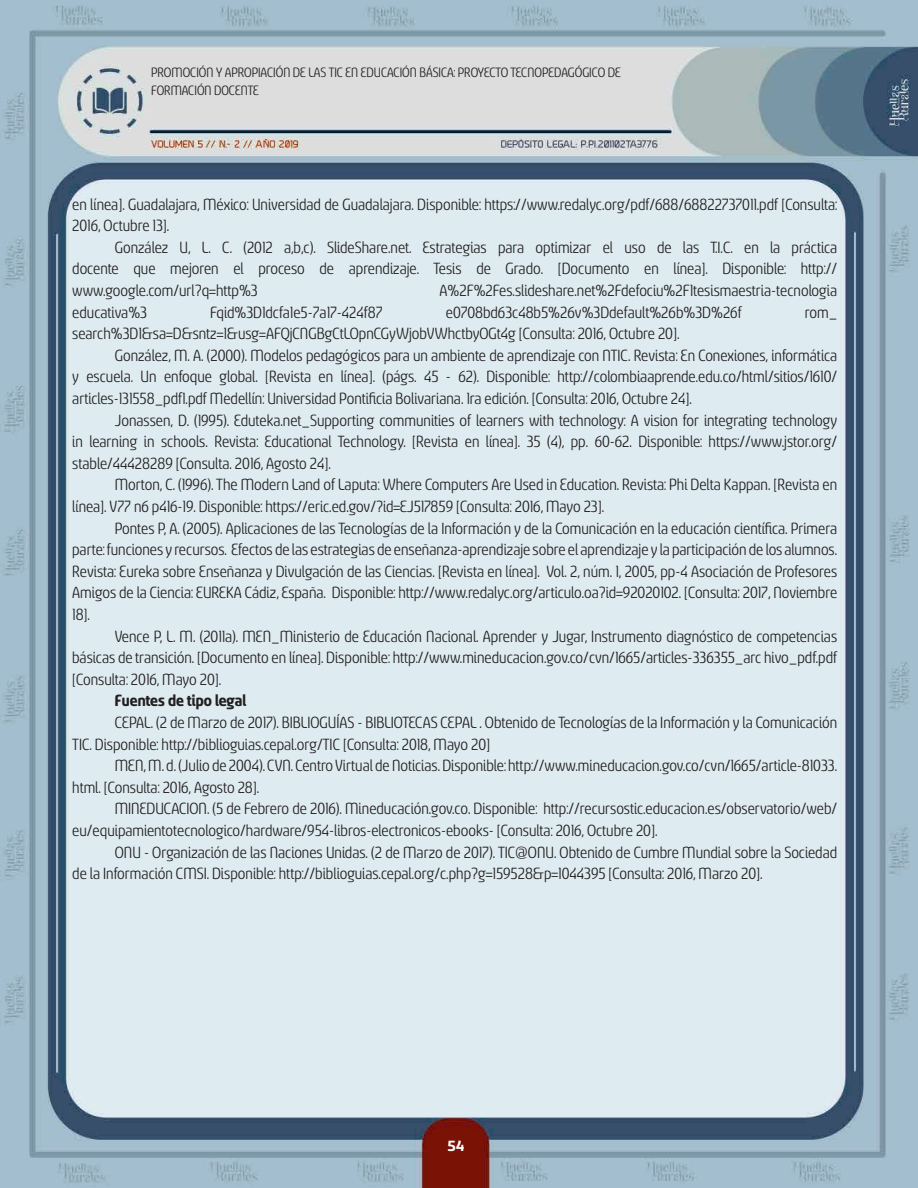
<style>
.page{position:relative;width:918px;height:1188px;background:#fff}
.page>*{position:absolute;margin:0;border:0;box-sizing:border-box;transform-origin:0 0}
.t1{font:18px/21.6px "Sancoale Narrow";color:#231f20}
.t2{font:700 18px "Sancoale Narrow";color:#231f20}
.t3{font:15px/18px "Sancoale Narrow";color:#231f20}
.t4{font:500 15px "Akceler A";color:#fff}
</style>
<div class="page">
<img style="left:0;top:0;width:918px;height:1188px">
<p class="t3" style="left:151px;top:64px;width:471px">PROMOCIÓN Y APROPIACIÓN DE LAS TIC EN EDUCACIÓN BÁSICA: PROYECTO TECNOPEDAGÓGICO DE<br>FORMACIÓN DOCENTE</p>
<p class="t1" style="left:72px;top:194px;width:766px">en línea]. Guadalajara, México: Universidad de Guadalajara. Disponible: https://www.redalyc.org/pdf/688/68822737011.pdf [Consulta:<br>2016, Octubre 13].</p>
<p class="t1" style="left:72px;top:237px;width:766px;text-align:justify;text-indent:43px">González U, L. C. (2012 a,b,c). SlideShare.net. Estrategias para optimizar el uso de las T.I.C. en la práctica docente que mejoren el proceso de aprendizaje. Tesis de Grado. [Documento en línea]. Disponible: http:// www.google.com/url?q=http%3</p>
<p class="t1" style="left:439px;top:280px;width:399px">A%2F%2Fes.slideshare.net%2Fdefociu%2F1tesismaestria-tecnologia</p>
<p class="t1" style="left:72px;top:302px;width:76px">educativa%3</p>
<p class="t1" style="left:210px;top:302px;width:174px">Fqid%3D1dcfa1e5-7a17-424f87</p>
<p class="t1" style="left:446px;top:302px;width:297px">e0708bd63c48b5%26v%3Ddefault%26b%3D%26f</p>
<p class="t1" style="left:805px;top:302px;width:34px">rom_</p>
<p class="t1" style="left:72px;top:323px;width:609px">search%3D1&amp;sa=D&amp;sntz=1&amp;usg=AFQjCNGBgCtLOpnCGyWjobVWhctbyOGt4g [Consulta: 2016, Octubre 20].</p>
<p class="t1" style="left:72px;top:345px;width:766px;text-align:justify;text-indent:43px">González, M. A. (2000). Modelos pedagógicos para un ambiente de aprendizaje con NTIC. Revista: En Conexiones, informática y escuela. Un enfoque global. [Revista en línea]. (págs. 45 - 62). Disponible: http://colombiaaprende.edu.co/html/sitios/1610/ articles-131558_pdf1.pdf Medellín: Universidad Pontificia Bolivariana. 1ra edición. [Consulta: 2016, Octubre 24].</p>
<p class="t1" style="left:72px;top:410px;width:766px;text-align:justify;text-indent:43px">Jonassen, D. (1995). Eduteka.net_Supporting communities of learners with technology: A vision for integrating technology in learning in schools. Revista: Educational Technology. [Revista en línea]. 35 (4), pp. 60-62. Disponible: https://www.jstor.org/ stable/44428289 [Consulta. 2016, Agosto 24].</p>
<p class="t1" style="left:72px;top:474px;width:766px;text-indent:43px">Morton, C. (1996). The Modern Land of Laputa: Where Computers Are Used in Education. Revista: Phi Delta Kappan. [Revista en línea]. V77 n6 p416-19. Disponible: https://eric.ed.gov/?id=EJ517859 [Consulta: 2016, Mayo 23].</p>
<p class="t1" style="left:72px;top:518px;width:766px;text-align:justify;text-indent:43px">Pontes P, A. (2005). Aplicaciones de las Tecnologías de la Información y de la Comunicación en la educación científica. Primera parte: funciones y recursos. Efectos de las estrategias de enseñanza-aprendizaje sobre el aprendizaje y la participación de los alumnos.<br>Revista: Eureka sobre Enseñanza y Divulgación de las Ciencias. [Revista en línea]. Vol. 2, núm. 1, 2005, pp-4 Asociación de Profesores Amigos de la Ciencia: EUREKA Cádiz, España. Disponible: http://www.redalyc.org/articulo.oa?id=92020102. [Consulta: 2017, Noviembre 18].</p>
<p class="t1" style="left:72px;top:626px;width:766px;text-align:justify;text-indent:43px">Vence P, L. M. (2011a). MEN_Ministerio de Educación Nacional. Aprender y Jugar, Instrumento diagnóstico de competencias básicas de transición. [Documento en línea]. Disponible: http://www.mineducacion.gov.co/cvn/1665/articles-336355_arc hivo_pdf.pdf [Consulta: 2016, Mayo 20].</p>
<p class="t2" style="left:115px;top:692px;width:133px">Fuentes de tipo legal</p>
<p class="t1" style="left:72px;top:712px;width:766px;text-indent:43px">CEPAL. (2 de Marzo de 2017). BIBLIOGUÍAS - BIBLIOTECAS CEPAL . Obtenido de Tecnologías de la Información y la Comunicación<br>TIC. Disponible: http://biblioguias.cepal.org/TIC [Consulta: 2018, Mayo 20]</p>
<p class="t1" style="left:72px;top:755px;width:766px;text-indent:43px">MEN, M. d. (Julio de 2004). CVN. Centro Virtual de Noticias. Disponible: http://www.mineducacion.gov.co/cvn/1665/article-81033. html. [Consulta: 2016, Agosto 28].</p>
<p class="t1" style="left:72px;top:798px;width:766px;text-indent:43px">MINEDUCACION. (5 de Febrero de 2016). Mineducación.gov.co. Disponible: http://recursostic.educacion.es/observatorio/web/ eu/equipamientotecnologico/hardware/954-libros-electronicos-ebooks- [Consulta: 2016, Octubre 20].</p>
<p class="t1" style="left:72px;top:842px;width:766px;text-indent:43px">ONU - Organización de las Naciones Unidas. (2 de Marzo de 2017). TIC@ONU. Obtenido de Cumbre Mundial sobre la Sociedad de la Información CMSI. Disponible: http://biblioguias.cepal.org/c.php?g=159528&amp;p=1044395 [Consulta: 2016, Marzo 20].</p>
<p class="t4" style="left:447px;top:1134px;width:18px">54</p>
</div>
